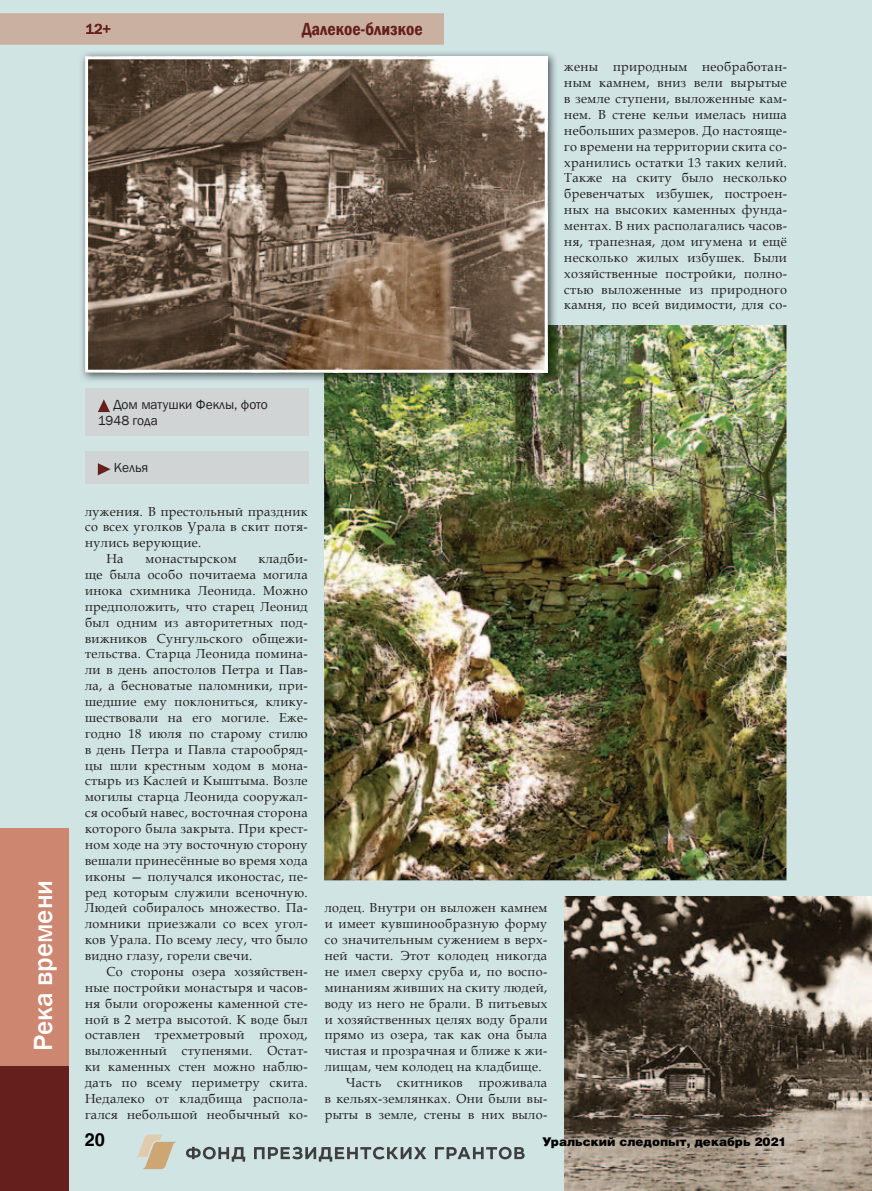
<style>
.page{position:relative;width:872px;height:1191px;background:#d0e4e4}
.page>*{position:absolute;margin:0;border:0;box-sizing:border-box;transform-origin:0 0}
.t1{font:500 27px "Franklin Gothic";color:#fff}
.t2{font:600 condensed 18px "Franklin Gothic";color:#651f1c}
.t3{font:700 18px "Helios";color:#010101}
.t4{font:500 15px "Franklin Gothic";color:#651f1c}
.t5{font:13.5px/16.2px "Franklin Gothic";color:#231f20}
.t6{font:13.05px/15.9px "Book Antiqua";letter-spacing:.03em;color:#231f20;text-align:justify}
.t7{font:12px "Helios Black C";color:#010101}
</style>
<div class="page">
<img style="left:564px;top:896px;width:308px;height:295px">
<svg style="left:186px;top:1146px;width:59px;height:15px"></svg>
<svg style="left:254px;top:1146px;width:172px;height:15px"></svg>
<svg style="left:435px;top:1146px;width:89px;height:13px"></svg>
<svg style="left:136px;top:1134px;width:41px;height:35px"></svg>
<div style="left:0;top:828px;width:69px;height:363px;background:#cd866f"></div>
<div style="left:0;top:1066px;width:69px;height:125px;background:#651f1c"></div>
<div style="left:0;top:13px;width:444px;height:32px;background:#cab0a1"></div>
<div style="left:86px;top:24px;width:24px;height:10px;background:#cab0a1"></div>
<div style="left:85px;top:388px;width:223px;height:48px;background:#d0d4d5"></div>
<svg style="left:98px;top:399px;width:12px;height:13px"></svg>
<div style="left:85px;top:451px;width:223px;height:33px;background:#d0d4d5"></div>
<svg style="left:98px;top:463px;width:12px;height:12px"></svg>
<img style="left:324px;top:325px;width:462px;height:555px">
<img style="left:81px;top:52px;width:475px;height:329px">
<img style="left:324px;top:325px;width:234px;height:58px">
<svg style="left:85px;top:56px;width:463px;height:317px"></svg>
<p class="t4" style="left:85px;top:20px;width:27px">12+</p>
<p class="t2" style="left:302px;top:17px;width:122px">Далекое-близкое</p>
<p class="t6" style="left:564px;top:59px;width:224px">жены природным необработан&shy;ным камнем, вниз вели вырытые в земле ступени, выложенные кам&shy;нем. В стене кельи имелась ниша небольших размеров. До настояще&shy;го времени на территории скита со&shy;хранились остатки 13 таких келий.<br>Также на скиту было несколько бревенчатых избушек, построен&shy;ных на высоких каменных фунда&shy;ментах. В них располагались часов&shy;ня, трапезная, дом игумена и ещё несколько жилых избушек. Были хозяйственные постройки, полно&shy;стью выложенные из природного камня, по всей видимости, для со-</p>
<p class="t1" style="left:27px;top:1051px;width:173px;rotate:-90deg">Река времени</p>
<p class="t5" style="left:98px;top:397px;width:171px;text-indent:16px">Дом матушки Феклы, фото<br>1948 года</p>
<p class="t5" style="left:114px;top:460px;width:36px">Келья</p>
<p class="t6" style="left:85px;top:503px;width:224px">лужения. В престольный праздник</p>
<p class="t6" style="left:85px;top:519px;width:224px">со всех уголков Урала в скит потя-</p>
<p class="t6" style="left:85px;top:534px;width:118px">нулись верующие.</p>
<p class="t6" style="left:106px;top:550px;width:19px">На</p>
<p class="t6" style="left:146px;top:550px;width:92px">монастырском</p>
<p class="t6" style="left:258px;top:550px;width:51px">кладби-</p>
<p class="t6" style="left:85px;top:566px;width:224px">ще была особо почитаема могила</p>
<p class="t6" style="left:85px;top:582px;width:224px">инока схимника Леонида. Можно</p>
<p class="t6" style="left:85px;top:598px;width:224px">предположить, что старец Леонид</p>
<p class="t6" style="left:85px;top:614px;width:224px">был одним из авторитетных под-</p>
<p class="t6" style="left:85px;top:630px;width:224px">вижников Сунгульского общежи-</p>
<p class="t6" style="left:85px;top:645px;width:224px">тельства. Старца Леонида помина-</p>
<p class="t6" style="left:85px;top:661px;width:224px">ли в день апостолов Петра и Пав-</p>
<p class="t6" style="left:85px;top:677px;width:224px">ла, а бесноватые паломники, при-</p>
<p class="t6" style="left:85px;top:693px;width:224px">шедшие ему поклониться, клику-</p>
<p class="t6" style="left:85px;top:709px;width:224px">шествовали на его могиле. Еже-</p>
<p class="t6" style="left:85px;top:725px;width:224px">годно 18 июля по старому стилю</p>
<p class="t6" style="left:85px;top:741px;width:224px">в день Петра и Павла старообряд-</p>
<p class="t6" style="left:85px;top:757px;width:224px">цы шли крестным ходом в мона-</p>
<p class="t6" style="left:85px;top:772px;width:224px">стырь из Каслей и Кыштыма. Возле</p>
<p class="t6" style="left:85px;top:788px;width:224px">могилы старца Леонида сооружал-</p>
<p class="t6" style="left:85px;top:804px;width:224px">ся особый навес, восточная сторона</p>
<p class="t6" style="left:85px;top:820px;width:224px">которого была закрыта. При крест-</p>
<p class="t6" style="left:85px;top:836px;width:224px">ном ходе на эту восточную сторону</p>
<p class="t6" style="left:85px;top:852px;width:224px">вешали принесённые во время хода</p>
<p class="t6" style="left:85px;top:868px;width:224px">иконы — получался иконостас, пе-</p>
<p class="t6" style="left:85px;top:884px;width:224px">ред которым служили всеночную.</p>
<p class="t6" style="left:85px;top:899px;width:224px">Людей собиралось множество. Па-</p>
<p class="t6" style="left:85px;top:915px;width:224px">ломники приезжали со всех угол-</p>
<p class="t6" style="left:85px;top:931px;width:224px">ков Урала. По всему лесу, что было</p>
<p class="t6" style="left:85px;top:947px;width:169px">видно глазу, горели свечи.</p>
<p class="t6" style="left:106px;top:963px;width:203px">Со стороны озера хозяйствен-</p>
<p class="t6" style="left:85px;top:979px;width:224px">ные постройки монастыря и часов-</p>
<p class="t6" style="left:85px;top:995px;width:224px">ня были огорожены каменной сте-</p>
<p class="t6" style="left:85px;top:1010px;width:224px">ной в 2 метра высотой. К воде был</p>
<p class="t6" style="left:85px;top:1026px;width:224px">оставлен трехметровый проход,</p>
<p class="t6" style="left:85px;top:1042px;width:224px">выложенный ступенями. Остат-</p>
<p class="t6" style="left:85px;top:1058px;width:224px">ки каменных стен можно наблю-</p>
<p class="t6" style="left:85px;top:1074px;width:224px">дать по всему периметру скита.</p>
<p class="t6" style="left:85px;top:1090px;width:224px">Недалеко от кладбища распола-</p>
<p class="t6" style="left:85px;top:1106px;width:224px">гался небольшой необычный ко-</p>
<p class="t6" style="left:325px;top:899px;width:224px">лодец. Внутри он выложен камнем</p>
<p class="t6" style="left:325px;top:915px;width:224px">и имеет кувшинообразную форму</p>
<p class="t6" style="left:325px;top:931px;width:224px">со значительным сужением в верх-</p>
<p class="t6" style="left:325px;top:947px;width:224px">ней части. Этот колодец никогда</p>
<p class="t6" style="left:325px;top:963px;width:224px">не имел сверху сруба и, по воспо-</p>
<p class="t6" style="left:325px;top:979px;width:224px">минаниям живших на скиту людей,</p>
<p class="t6" style="left:325px;top:995px;width:224px">воду из него не брали. В питьевых</p>
<p class="t6" style="left:325px;top:1011px;width:224px">и хозяйственных целях воду брали</p>
<p class="t6" style="left:325px;top:1026px;width:224px">прямо из озера, так как она была</p>
<p class="t6" style="left:325px;top:1042px;width:224px">чистая и прозрачная и ближе к жи-</p>
<p class="t6" style="left:325px;top:1058px;width:218px">лищам, чем колодец на кладбище.</p>
<p class="t6" style="left:346px;top:1074px;width:203px">Часть скитников проживала</p>
<p class="t6" style="left:325px;top:1090px;width:224px">в кельях-землянках. Они были вы-</p>
<p class="t6" style="left:325px;top:1106px;width:224px">рыты в земле, стены в них выло-</p>
<p class="t3" style="left:85px;top:1129px;width:22px">20</p>
<p class="t7" style="left:542px;top:1134px;width:246px">Уральский следопыт, декабрь 2021</p>
</div>
